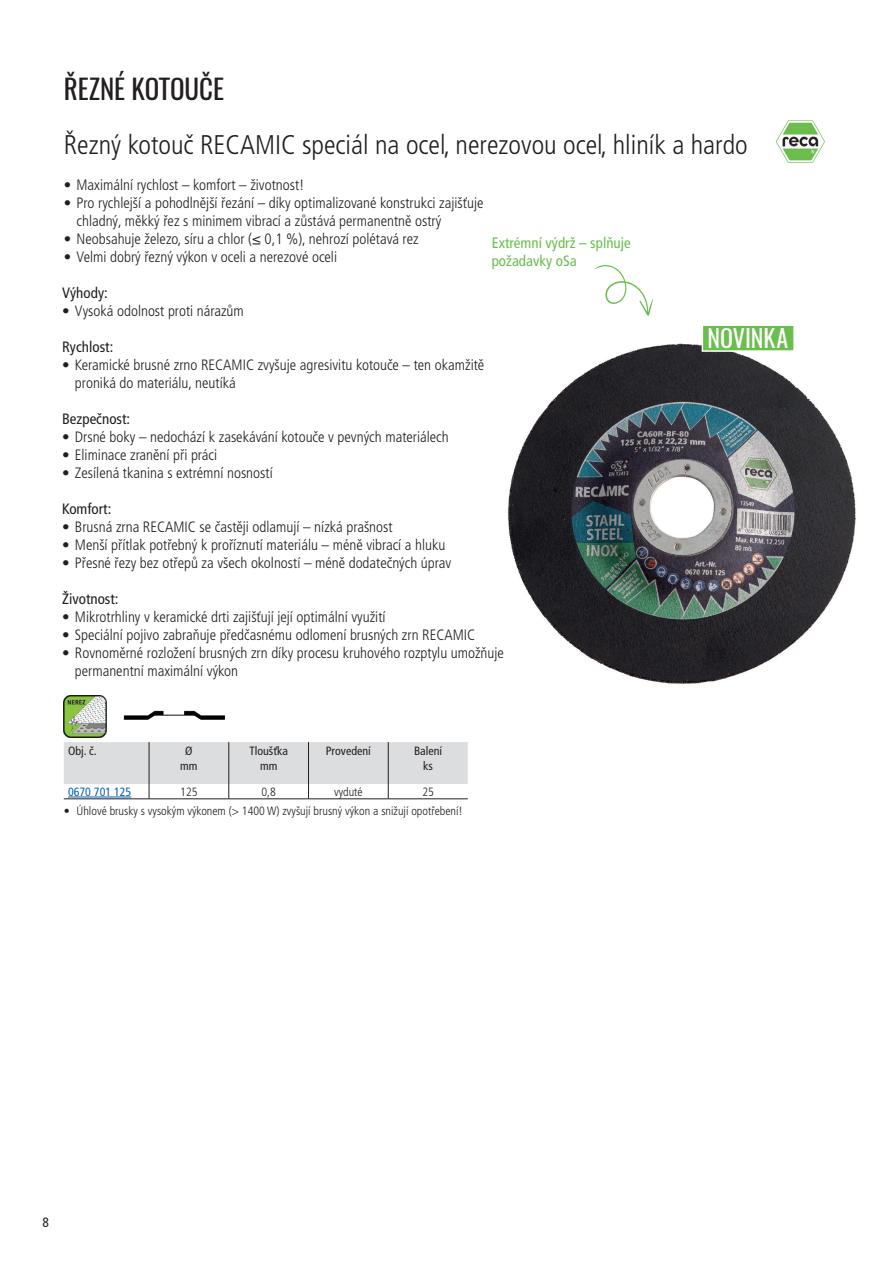
<style>
.page{position:relative;width:893px;height:1263px;background:#fff}
.page>*{position:absolute;margin:0;border:0;box-sizing:border-box;transform-origin:0 0}
.Prospekt_Head_lb{font:300 condensed 27px "Frutiger LT Pro";color:#231f20}
.Prospekt_Head_lb-2{font:27px "Oswald";color:#231f20}
.Fließtext_8_pt{font:24px "Oswald";letter-spacing:-.005em;color:#fff}
.ProspektGrund_linksb{font:300 condensed 15px/18px "Frutiger LT Pro";color:#231f20}
.ProspektGrund_linksb-2{font:condensed 15px "Frutiger LT Pro";color:#231f20}
.t1{font:condensed 15px/18px "Frutiger LT Pro";color:#6abe4d}
.t2{font:condensed 13.5px "Frutiger LT Pro";color:#231f20}
.ProspektGrund_linksb-3{font:300 condensed 12px "Frutiger LT Pro";color:#231f20}
.Prospekt_Tabelle_zent{font:condensed 12px "Frutiger LT Pro";color:#231f20}
.Prospekt_Tabelle_zent-2{font:300 condensed 12px "Frutiger LT Pro";color:#231f20}
.Prospekt_Tabelle_lb{font:condensed 12px "Frutiger LT Pro";color:#0762b0}
.Prospekt_Tabelle_lb-2{font:condensed 12px "Frutiger LT Pro";color:#231f20}
</style>
<div class="page">
<img style="left:507px;top:343px;width:349px;height:341px">
<img style="left:64px;top:695px;width:42px;height:43px">
<svg style="left:64px;top:742px;width:404px;height:56px"></svg>
<hr style="left:64px;top:798px;width:85px;height:1px;background:#231f20">
<hr style="left:149px;top:798px;width:80px;height:1px;background:#231f20">
<hr style="left:229px;top:798px;width:80px;height:1px;background:#231f20">
<hr style="left:309px;top:798px;width:79px;height:1px;background:#231f20">
<hr style="left:388px;top:798px;width:80px;height:1px;background:#231f20">
<hr style="left:68px;top:797px;width:63px;height:1px;background:#0762b0">
<img style="left:776px;top:120px;width:49px;height:43px">
<div style="left:702px;top:324px;width:93px;height:28px;background:#6abe4d;border:2px solid #fff"></div>
<svg style="left:594px;top:265px;width:59px;height:51px"></svg>
<img style="left:123px;top:710px;width:102px;height:10px">
<p class="Prospekt_Head_lb-2" style="left:64px;top:65px;width:162px">ŘEZNÉ KOTOUČE</p>
<p class="Prospekt_Head_lb" style="left:64px;top:129px;width:696px">Řezný kotouč RECAMIC speciál na ocel, nerezovou ocel, hliník a hardox</p>
<p class="ProspektGrund_linksb" style="left:64px;top:176px;width:242px">• Maximální rychlost – komfort – životnost!</p>
<p class="ProspektGrund_linksb" style="left:77px;top:194px;width:408px;text-indent:-13px">• Pro rychlejší a pohodlnější řezání – díky optimalizované konstrukci zajišťuje chladný, měkký řez s minimem vibrací a zůstává permanentně ostrý</p>
<p class="ProspektGrund_linksb" style="left:64px;top:230px;width:356px">• Neobsahuje železo, síru a chlor (≤ 0,1 %), nehrozí polétavá rez</p>
<p class="ProspektGrund_linksb" style="left:64px;top:248px;width:275px">• Velmi dobrý řezný výkon v oceli a nerezové oceli</p>
<p class="ProspektGrund_linksb-2" style="left:62px;top:284px;width:47px">Výhody:</p>
<p class="ProspektGrund_linksb" style="left:62px;top:302px;width:183px">• Vysoká odolnost proti nárazům</p>
<p class="ProspektGrund_linksb-2" style="left:62px;top:338px;width:53px">Rychlost:</p>
<p class="ProspektGrund_linksb" style="left:75px;top:356px;width:411px;text-indent:-13px">• Keramické brusné zrno RECAMIC zvyšuje agresivitu kotouče – ten okamžitě proniká do materiálu, neutíká</p>
<p class="ProspektGrund_linksb-2" style="left:62px;top:410px;width:70px">Bezpečnost:</p>
<p class="ProspektGrund_linksb" style="left:62px;top:428px;width:388px">• Drsné boky – nedochází k zasekávání kotouče v pevných materiálech</p>
<p class="ProspektGrund_linksb" style="left:62px;top:446px;width:156px">• Eliminace zranění při práci</p>
<p class="ProspektGrund_linksb" style="left:62px;top:464px;width:212px">• Zesílená tkanina s extrémní nosností</p>
<p class="ProspektGrund_linksb-2" style="left:62px;top:500px;width:51px">Komfort:</p>
<p class="ProspektGrund_linksb" style="left:62px;top:518px;width:332px">• Brusná zrna RECAMIC se častěji odlamují – nízká prašnost</p>
<p class="ProspektGrund_linksb" style="left:62px;top:536px;width:385px">• Menší přítlak potřebný k proříznutí materiálu – méně vibrací a hluku</p>
<p class="ProspektGrund_linksb" style="left:62px;top:554px;width:391px">• Přesné řezy bez otřepů za všech okolností – méně dodatečných úprav</p>
<p class="ProspektGrund_linksb-2" style="left:62px;top:590px;width:58px">Životnost:</p>
<p class="ProspektGrund_linksb" style="left:62px;top:608px;width:325px">• Mikrotrhliny v keramické drti zajišťují její optimální využití</p>
<p class="ProspektGrund_linksb" style="left:62px;top:626px;width:415px">• Speciální pojivo zabraňuje předčasnému odlomení brusných zrn RECAMIC</p>
<p class="ProspektGrund_linksb" style="left:75px;top:644px;width:431px;text-indent:-13px">• Rovnoměrné rozložení brusných zrn díky procesu kruhového rozptylu umožňuje permanentní maximální výkon</p>
<p class="t1" style="left:492px;top:234px;width:141px">Extrémní výdrž – splňuje požadavky oSa</p>
<p class="Prospekt_Tabelle_lb-2" style="left:68px;top:744px;width:30px">Obj. č.</p>
<p class="Prospekt_Tabelle_zent" style="left:185px;top:744px;width:9px">Ø</p>
<p class="Prospekt_Tabelle_zent" style="left:180px;top:759px;width:19px">mm</p>
<p class="Prospekt_Tabelle_zent" style="left:249px;top:744px;width:40px">Tloušťka</p>
<p class="Prospekt_Tabelle_zent" style="left:260px;top:759px;width:19px">mm</p>
<p class="Prospekt_Tabelle_zent" style="left:326px;top:744px;width:47px">Provedení</p>
<p class="Prospekt_Tabelle_zent" style="left:414px;top:744px;width:30px">Balení</p>
<p class="Prospekt_Tabelle_zent" style="left:423px;top:759px;width:11px">ks</p>
<p class="Prospekt_Tabelle_lb" style="left:68px;top:785px;width:65px">0670 701 125</p>
<p class="Prospekt_Tabelle_zent-2" style="left:180px;top:785px;width:19px">125</p>
<p class="Prospekt_Tabelle_zent-2" style="left:261px;top:785px;width:16px">0,8</p>
<p class="Prospekt_Tabelle_zent-2" style="left:334px;top:785px;width:30px">vyduté</p>
<p class="Prospekt_Tabelle_zent-2" style="left:422px;top:785px;width:13px">25</p>
<p class="ProspektGrund_linksb-3" style="left:64px;top:803px;width:400px">• Úhlové brusky s vysokým výkonem (&gt; 1400 W) zvyšují brusný výkon a snižují opotřebení!</p>
<p class="Fließtext_8_pt" style="left:707px;top:317px;width:82px">NOVINKA</p>
<p class="t2" style="left:43px;top:1214px;width:8px">8</p>
</div>
